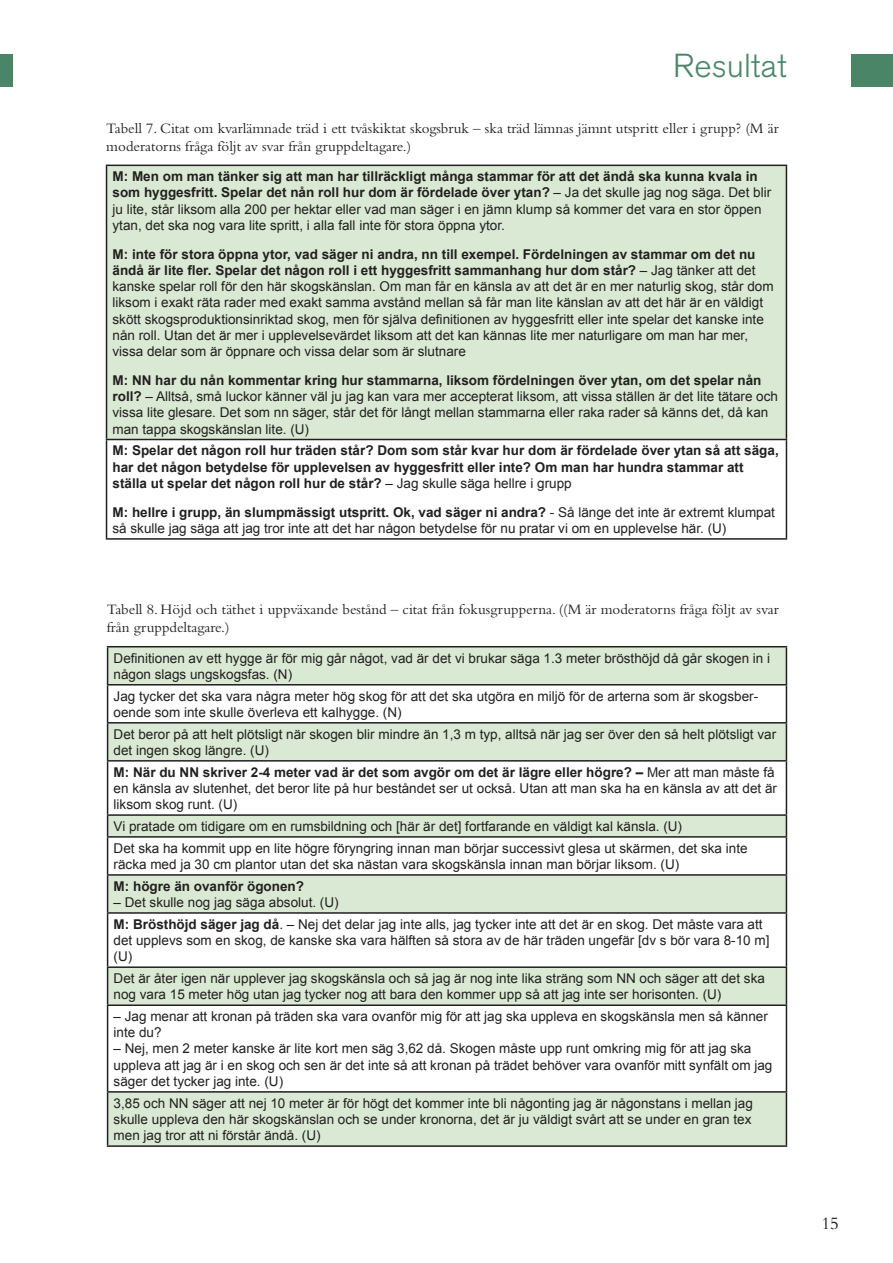
<style>
.page{position:relative;width:893px;height:1263px;background:#fff}
.page>*{position:absolute;margin:0;border:0;box-sizing:border-box;transform-origin:0 0}
.Rubrik_top{font:300 33px "Akzidenz Grotesk BQ";color:#4b8567}
.t1{font:18px "Bembo Std";color:#231f20}
.Bildtext{font:15px/18px "Bembo Std";color:#231f20}
.Tabelltext{font:13.5px/16.2px "Arial";color:#231f20}
.Tabelltext-2{font:700 13.5px/16.2px "Arial";color:#231f20}
.s1{font-weight:700}
.s2{font-weight:400}
</style>
<div class="page">
<div style="left:0;top:54px;width:13px;height:33px;background:#4b8567"></div>
<div style="left:852px;top:54px;width:41px;height:33px;background:#4b8567"></div>
<svg style="left:108px;top:647px;width:678px;height:498px"></svg>
<hr style="left:107px;top:646px;width:680px;height:1px;background:#231f20">
<hr style="left:107px;top:647px;width:1px;height:37px;background:#231f20">
<hr style="left:786px;top:647px;width:1px;height:37px;background:#231f20">
<hr style="left:107px;top:684px;width:680px;height:1px;background:#231f20">
<hr style="left:107px;top:685px;width:1px;height:37px;background:#231f20">
<hr style="left:786px;top:685px;width:1px;height:37px;background:#231f20">
<hr style="left:107px;top:722px;width:680px;height:1px;background:#231f20">
<hr style="left:107px;top:723px;width:1px;height:37px;background:#231f20">
<hr style="left:786px;top:723px;width:1px;height:37px;background:#231f20">
<hr style="left:107px;top:760px;width:680px;height:1px;background:#231f20">
<hr style="left:107px;top:761px;width:1px;height:53px;background:#231f20">
<hr style="left:786px;top:761px;width:1px;height:53px;background:#231f20">
<hr style="left:107px;top:814px;width:680px;height:2px;background:#231f20">
<svg style="left:107px;top:816px;width:1px;height:20px"></svg>
<svg style="left:786px;top:816px;width:1px;height:20px"></svg>
<hr style="left:107px;top:836px;width:680px;height:2px;background:#231f20">
<hr style="left:107px;top:838px;width:1px;height:36px;background:#231f20">
<hr style="left:786px;top:838px;width:1px;height:36px;background:#231f20">
<hr style="left:107px;top:874px;width:680px;height:2px;background:#231f20">
<hr style="left:107px;top:876px;width:1px;height:36px;background:#231f20">
<hr style="left:786px;top:876px;width:1px;height:36px;background:#231f20">
<hr style="left:107px;top:912px;width:680px;height:2px;background:#231f20">
<hr style="left:107px;top:914px;width:1px;height:52px;background:#231f20">
<hr style="left:786px;top:914px;width:1px;height:52px;background:#231f20">
<hr style="left:107px;top:966px;width:680px;height:2px;background:#231f20">
<hr style="left:107px;top:968px;width:1px;height:36px;background:#231f20">
<hr style="left:786px;top:968px;width:1px;height:36px;background:#231f20">
<hr style="left:107px;top:1004px;width:680px;height:2px;background:#231f20">
<hr style="left:107px;top:1006px;width:1px;height:85px;background:#231f20">
<hr style="left:786px;top:1006px;width:1px;height:85px;background:#231f20">
<hr style="left:107px;top:1091px;width:680px;height:1px;background:#231f20">
<hr style="left:107px;top:1092px;width:1px;height:53px;background:#231f20">
<hr style="left:786px;top:1092px;width:1px;height:53px;background:#231f20">
<hr style="left:107px;top:1145px;width:680px;height:2px;background:#231f20">
<div style="left:107px;top:165px;width:679px;height:274px;background:#d9e9d3"></div>
<hr style="left:106px;top:165px;width:681px;height:1px;background:#231f20">
<hr style="left:106px;top:166px;width:1px;height:273px;background:#231f20">
<hr style="left:786px;top:166px;width:1px;height:273px;background:#231f20">
<hr style="left:106px;top:439px;width:681px;height:1px;background:#231f20">
<hr style="left:106px;top:440px;width:1px;height:98px;background:#231f20">
<hr style="left:786px;top:440px;width:1px;height:98px;background:#231f20">
<hr style="left:106px;top:538px;width:681px;height:2px;background:#231f20">
<p class="Rubrik_top" style="left:673px;top:47px;width:115px">Resultat</p>
<p class="Bildtext" style="left:106px;top:119px;width:674px">Tabell 7. Citat om kvarlämnade träd i ett tvåskiktat skogsbruk – ska träd lämnas jämnt utspritt eller i grupp? (M är moderatorns fråga följt av svar från gruppdeltagare.)</p>
<p class="Tabelltext" style="left:113px;top:168px;width:660px"><span class="s1">M: Men om man tänker sig att man har tillräckligt många stammar för att det ändå ska kunna kvala in som hyggesfritt. Spelar det nån roll hur dom är fördelade över ytan?</span> – Ja det skulle jag nog säga. Det blir ju lite, står liksom alla 200 per hektar eller vad man säger i en jämn klump så kommer det vara en stor öppen ytan, det ska nog vara lite spritt, i alla fall inte för stora öppna ytor.</p>
<p class="Tabelltext" style="left:113px;top:246px;width:663px"><span class="s1">M: inte för stora öppna ytor, vad säger ni andra, nn till exempel. Fördelningen av stammar om det nu ändå är lite fler. Spelar det någon roll i ett hyggesfritt sammanhang hur dom står?</span> – Jag tänker att det kanske spelar roll för den här skogskänslan. Om man får en känsla av att det är en mer naturlig skog, står dom liksom i exakt räta rader med exakt samma avstånd mellan så får man lite känslan av att det här är en väldigt skött skogsproduktionsinriktad skog, men för själva definitionen av hyggesfritt eller inte spelar det kanske inte nån roll. Utan det är mer i upplevelsevärdet liksom att det kan kännas lite mer naturligare om man har mer, vissa delar som är öppnare och vissa delar som är slutnare</p>
<p class="Tabelltext" style="left:113px;top:372px;width:667px"><span class="s1">M: NN har du nån kommentar kring hur stammarna, liksom fördelningen över ytan, om det spelar nån roll?</span> – Alltså, små luckor känner väl ju jag kan vara mer accepterat liksom, att vissa ställen är det lite tätare och vissa lite glesare. Det som nn säger, står det för långt mellan stammarna eller raka rader så känns det, då kan man tappa skogskänslan lite. (U)</p>
<p class="Tabelltext-2" style="left:113px;top:443px;width:668px">M: Spelar det någon roll hur träden står? Dom som står kvar hur dom är fördelade över ytan så att säga, har det någon betydelse för upplevelsen av hyggesfritt eller inte? Om man har hundra stammar att ställa ut spelar det någon roll hur de står? <span class="s2">– Jag skulle säga hellre i grupp</span></p>
<p class="Tabelltext" style="left:113px;top:504px;width:664px"><span class="s1">M: hellre i grupp, än slumpmässigt utspritt. Ok, vad säger ni andra?</span> - Så länge det inte är extremt klumpat så skulle jag säga att jag tror inte att det har någon betydelse för nu pratar vi om en upplevelse här. (U)</p>
<p class="Bildtext" style="left:107px;top:600px;width:673px">Tabell 8. Höjd och täthet i uppväxande bestånd – citat från fokusgrupperna. ((M är moderatorns fråga följt av svar från gruppdeltagare.)</p>
<p class="Tabelltext" style="left:114px;top:650px;width:658px">Definitionen av ett hygge är för mig går något, vad är det vi brukar säga 1.3 meter brösthöjd då går skogen in i någon slags ungskogsfas. (N)</p>
<p class="Tabelltext" style="left:114px;top:688px;width:646px">Jag tycker det ska vara några meter hög skog för att det ska utgöra en miljö för de arterna som är skogsber&shy;oende som inte skulle överleva ett kalhygge. (N)</p>
<p class="Tabelltext" style="left:114px;top:726px;width:664px">Det beror på att helt plötsligt när skogen blir mindre än 1,3 m typ, alltså när jag ser över den så helt plötsligt var det ingen skog längre. (U)</p>
<p class="Tabelltext" style="left:114px;top:764px;width:665px"><span class="s1">M: När du NN skriver 2-4 meter vad är det som avgör om det är lägre eller högre? –</span> Mer att man måste få en känsla av slutenhet, det beror lite på hur beståndet ser ut också. Utan att man ska ha en känsla av att det är liksom skog runt. (U)</p>
<p class="Tabelltext" style="left:114px;top:818px;width:570px">Vi pratade om tidigare om en rumsbildning och [här är det] fortfarande en väldigt kal känsla. (U)</p>
<p class="Tabelltext" style="left:114px;top:840px;width:636px">Det ska ha kommit upp en lite högre föryngring innan man börjar successivt glesa ut skärmen, det ska inte räcka med ja 30 cm plantor utan det ska nästan vara skogskänsla innan man börjar liksom. (U)</p>
<p class="Tabelltext-2" style="left:114px;top:878px;width:192px">M: högre än ovanför ögonen?</p>
<p class="Tabelltext" style="left:114px;top:894px;width:227px">– Det skulle nog jag säga absolut. (U)</p>
<p class="Tabelltext" style="left:114px;top:916px;width:657px"><span class="s1">M: Brösthöjd säger jag då</span>. – Nej det delar jag inte alls, jag tycker inte att det är en skog. Det måste vara att det upplevs som en skog, de kanske ska vara hälften så stora av de här träden ungefär [dv s bör vara 8-10 m] (U)</p>
<p class="Tabelltext" style="left:114px;top:970px;width:653px">Det är åter igen när upplever jag skogskänsla och så jag är nog inte lika sträng som NN och säger att det ska nog vara 15 meter hög utan jag tycker nog att bara den kommer upp så att jag inte ser horisonten. (U)</p>
<p class="Tabelltext" style="left:114px;top:1008px;width:656px">– Jag menar att kronan på träden ska vara ovanför mig för att jag ska uppleva en skogskänsla men så känner inte du?</p>
<p class="Tabelltext" style="left:114px;top:1041px;width:660px">– Nej, men 2 meter kanske är lite kort men säg 3,62 då. Skogen måste upp runt omkring mig för att jag ska uppleva att jag är i en skog och sen är det inte så att kronan på trädet behöver vara ovanför mitt synfält om jag säger det tycker jag inte. (U)</p>
<p class="Tabelltext" style="left:114px;top:1095px;width:641px;text-align:justify">3,85 och NN säger att nej 10 meter är för högt det kommer inte bli någonting jag är någonstans i mellan jag skulle uppleva den här skogskänslan och se under kronorna, det är ju väldigt svårt att se under en gran tex men jag tror att ni förstår ändå. (U)</p>
<h2 class="t1" style="left:821px;top:1213px;width:19px">15</h2>
</div>
